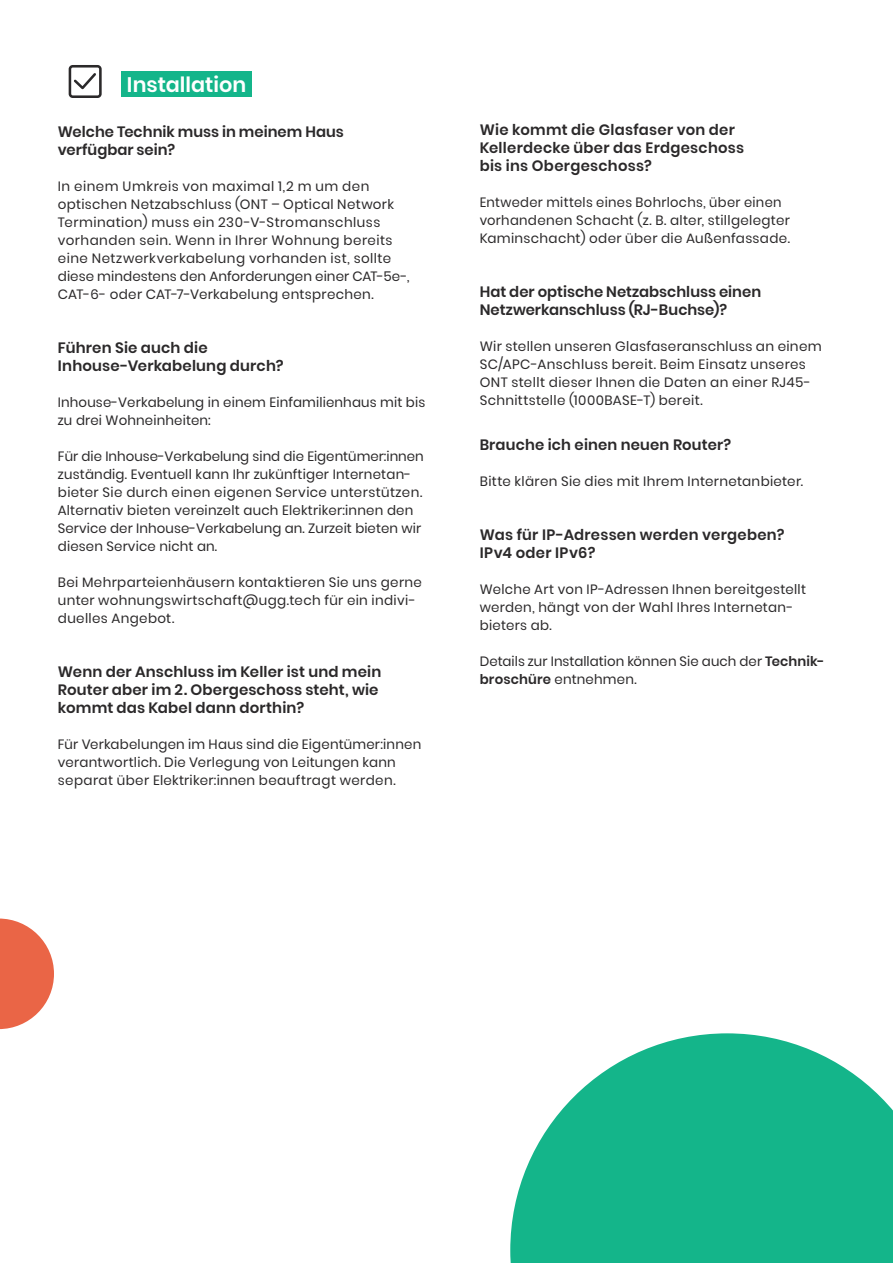
<style>
.page{position:relative;width:893px;height:1263px;background:#fff}
.page>*{position:absolute;margin:0;border:0;box-sizing:border-box;transform-origin:0 0}
.t1{font:600 21px "Poppins";color:#fff}
.t2{font:600 15px/18px "Poppins";letter-spacing:.01em;color:#2b292a}
.t3{font:13.5px/18px "Poppins";letter-spacing:.02em;color:#2b292a}
.s1{font-weight:600}
</style>
<div class="page">
<div style="left:121px;top:71px;width:130px;height:26px;background:#14b58a"></div>
<svg style="left:68px;top:65px;width:34px;height:33px"></svg>
<svg style="left:510px;top:1033px;width:383px;height:230px;fill:#14b58a"></svg>
<svg style="left:0;top:918px;width:54px;height:111px"></svg>
<h1 class="t1" style="left:127px;top:72px;width:121px">Installation</h1>
<p class="t2" style="left:58px;top:123px;width:288px">Welche Technik muss in meinem Haus verfügbar sein?</p>
<p class="t3" style="left:58px;top:177px;width:353px">In einem Umkreis von maximal 1,2 m um den optischen Netzabschluss (ONT – Optical Network Termination) muss ein 230-V-Stromanschluss vorhanden sein. Wenn in Ihrer Wohnung bereits eine Netzwerkverkabelung vorhanden ist, sollte diese mindestens den Anforderungen einer CAT-5e-, CAT-6- oder CAT-7-Verkabelung entsprechen.</p>
<p class="t2" style="left:58px;top:339px;width:227px">Führen Sie auch die<br>Inhouse-Verkabelung durch?</p>
<p class="t3" style="left:58px;top:393px;width:369px">Inhouse-Verkabelung in einem Einfamilienhaus mit bis zu drei Wohneinheiten:</p>
<p class="t3" style="left:58px;top:447px;width:367px">Für die Inhouse-Verkabelung sind die Eigentümer:innen zuständig. Eventuell kann Ihr zukünftiger Internetan&shy;bieter Sie durch einen eigenen Service unterstützen.<br>Alternativ bieten vereinzelt auch Elektriker:innen den Service der Inhouse-Verkabelung an. Zurzeit bieten wir diesen Service nicht an.</p>
<p class="t3" style="left:58px;top:573px;width:366px">Bei Mehrparteienhäusern kontaktieren Sie uns gerne unter wohnungswirtschaft@ugg.tech für ein indivi&shy;duelles Angebot.</p>
<p class="t2" style="left:58px;top:663px;width:325px">Wenn der Anschluss im Keller ist und mein<br>Router aber im 2. Obergeschoss steht, wie kommt das Kabel dann dorthin?</p>
<p class="t3" style="left:58px;top:735px;width:365px">Für Verkabelungen im Haus sind die Eigentümer:innen verantwortlich. Die Verlegung von Leitungen kann separat über Elektriker:innen beauftragt werden.</p>
<p class="t2" style="left:480px;top:120px;width:266px">Wie kommt die Glasfaser von der<br>Kellerdecke über das Erdgeschoss bis ins Obergeschoss?</p>
<p class="t3" style="left:480px;top:193px;width:312px">Entweder mittels eines Bohrlochs, über einen vorhandenen Schacht (z. B. alter, stillgelegter<br>Kaminschacht) oder über die Außenfassade.</p>
<p class="t2" style="left:480px;top:282px;width:283px">Hat der optische Netzabschluss einen<br>Netzwerkanschluss (RJ-Buchse)?</p>
<p class="t3" style="left:480px;top:337px;width:344px">Wir stellen unseren Glasfaseranschluss an einem SC/APC-Anschluss bereit. Beim Einsatz unseres ONT stellt dieser Ihnen die Daten an einer RJ45- Schnittstelle (1000BASE-T) bereit.</p>
<p class="t2" style="left:480px;top:435px;width:253px">Brauche ich einen neuen Router?</p>
<p class="t3" style="left:480px;top:472px;width:325px">Bitte klären Sie dies mit Ihrem Internetanbieter.</p>
<p class="t2" style="left:480px;top:525px;width:306px">Was für IP-Adressen werden vergeben?<br>IPv4 oder IPv6?</p>
<p class="t3" style="left:480px;top:580px;width:328px">Welche Art von IP-Adressen Ihnen bereitgestellt werden, hängt von der Wahl Ihres Internetan&shy;bieters ab.</p>
<p class="t3" style="left:480px;top:652px;width:345px">Details zur Installation können Sie auch der <span class="s1">Technik&shy;broschüre</span> entnehmen.</p>
</div>
